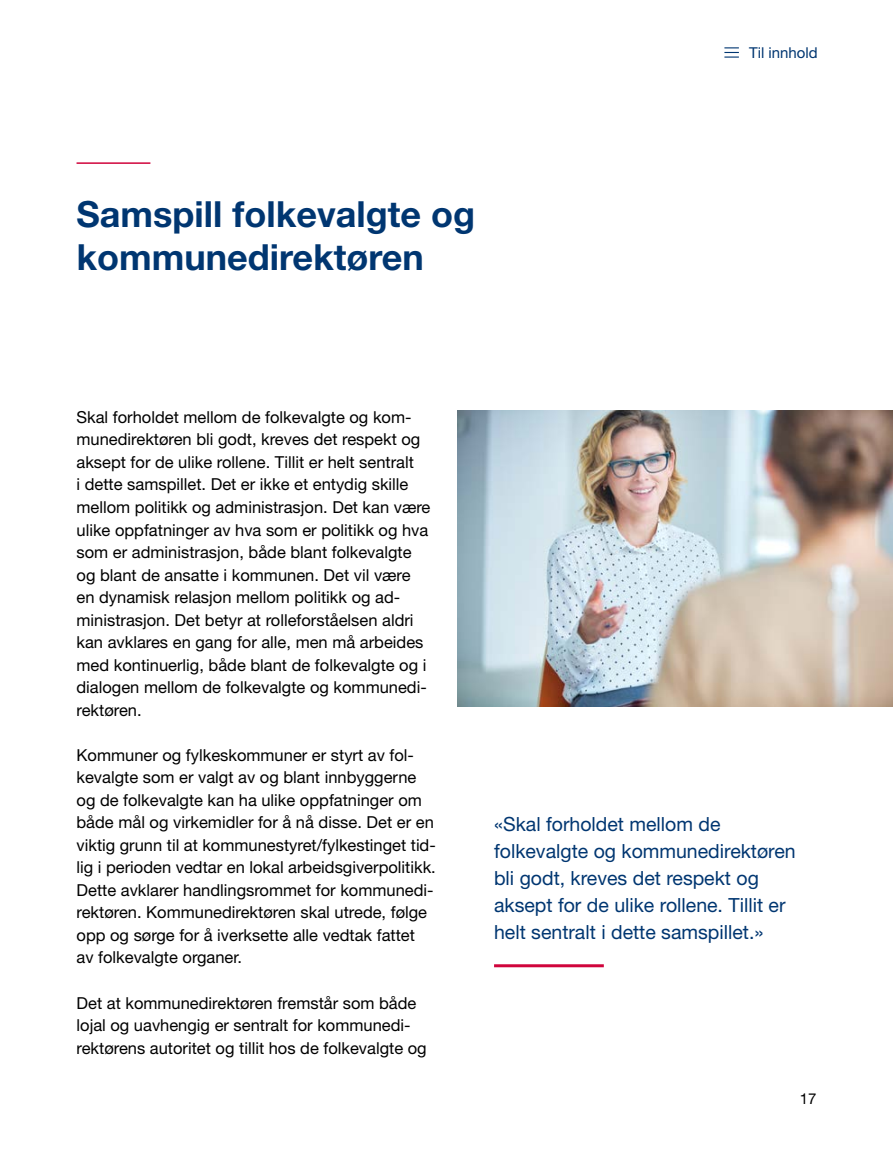
<style>
.page{position:relative;width:893px;height:1149px;background:#fff}
.page>*{position:absolute;margin:0;border:0;box-sizing:border-box;transform-origin:0 0}
.t1{font:700 36px/43.2px "Helvetica Neue LT Pro";color:#003671}
.t2{font:19.5px/27px "Helvetica Neue LT Pro";color:#003671}
.t3{font:16.5px/22.5px "Helvetica Neue LT Pro";color:#000}
.t4{font:15px "Helvetica Neue LT Pro";color:#003671}
.t5{font:15px "Helvetica Neue LT Pro";color:#000}
</style>
<div class="page">
<hr style="left:77px;top:162px;width:73px;height:2px;background:#d0043c">
<img style="left:457px;top:410px;width:436px;height:296px">
<hr style="left:494px;top:963px;width:110px;height:3px;background:#d0043c">
<p class="t4" style="left:749px;top:43px;width:70px">Til innhold</p>
<h1 class="t1" style="left:77px;top:192px;width:400px">Samspill folkevalgte og kommunedirektøren</h1>
<p class="t3" style="left:77px;top:405px;width:355px">Skal forholdet mellom de folkevalgte og kom&shy;munedirektøren bli godt, kreves det respekt og aksept for de ulike rollene. Tillit er helt sentralt<br>i dette samspillet. Det er ikke et entydig skille mellom politikk og administrasjon. Det kan være ulike oppfatninger av hva som er politikk og hva som er administrasjon, både blant folkevalgte og blant de ansatte i kommunen. Det vil være en dynamisk relasjon mellom politikk og ad&shy;ministrasjon. Det betyr at rolleforståelsen aldri kan avklares en gang for alle, men må arbeides med kontinuerlig, både blant de folkevalgte og i dialogen mellom de folkevalgte og kommunedi&shy;rektøren.</p>
<p class="t3" style="left:77px;top:743px;width:361px">Kommuner og fylkeskommuner er styrt av fol&shy;kevalgte som er valgt av og blant innbyggerne og de folkevalgte kan ha ulike oppfatninger om både mål og virkemidler for å nå disse. Det er en viktig grunn til at kommunestyret/fylkestinget tid&shy;lig i perioden vedtar en lokal arbeidsgiverpolitikk.<br>Dette avklarer handlingsrommet for kommunedi&shy;rektøren. Kommunedirektøren skal utrede, følge opp og sørge for å iverksette alle vedtak fattet av folkevalgte organer.</p>
<p class="t3" style="left:77px;top:990px;width:352px">Det at kommunedirektøren fremstår som både lojal og uavhengig er sentralt for kommunedi&shy;rektørens autoritet og tillit hos de folkevalgte og</p>
<p class="t2" style="left:494px;top:809px;width:303px">«Skal forholdet mellom de folkevalgte og kommunedirektøren bli godt, kreves det respekt og aksept for de ulike rollene. Tillit er helt sentralt i dette samspillet.»</p>
<p class="t5" style="left:800px;top:1088px;width:18px">17</p>
</div>
